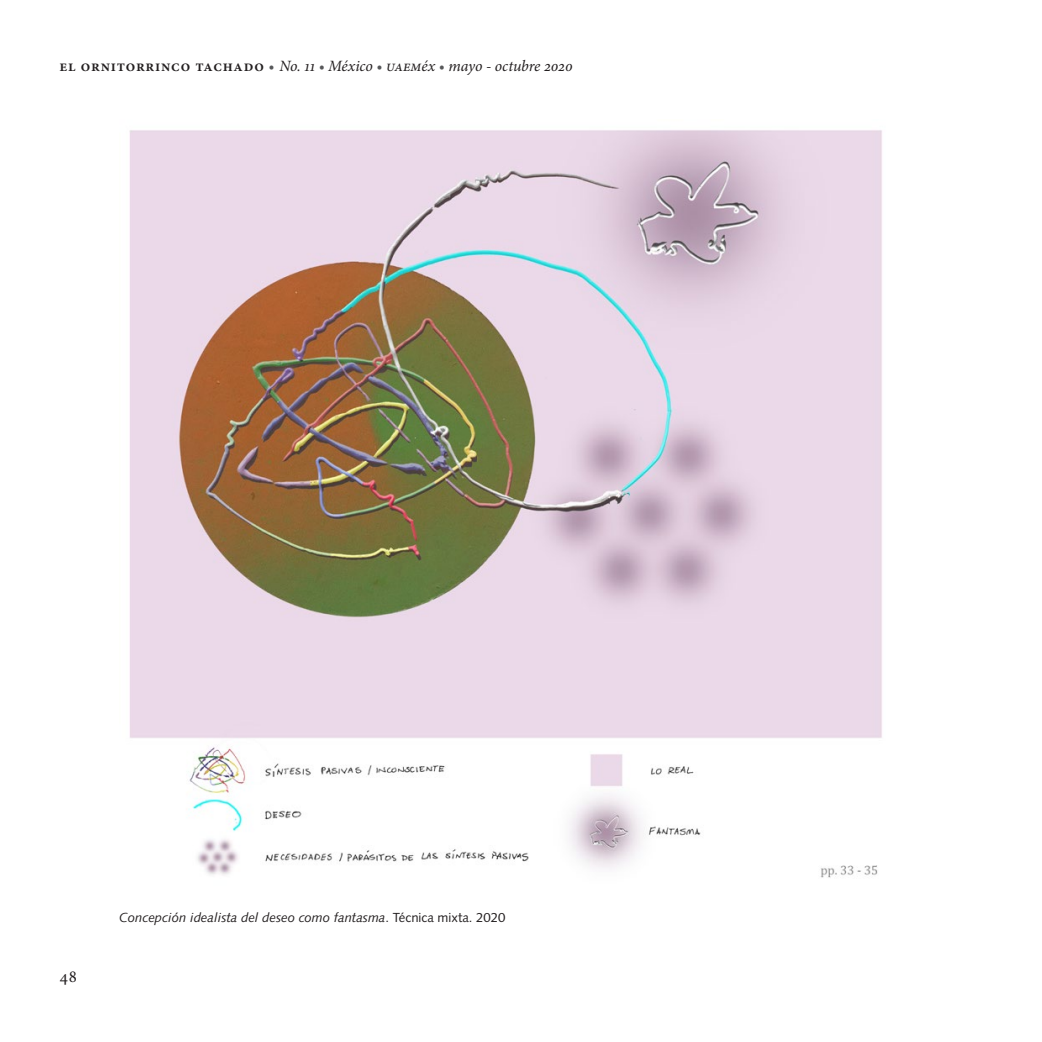
<style>
.page{position:relative;width:1042px;height:1042px;background:#fff}
.page>*{position:absolute;margin:0;border:0;box-sizing:border-box;transform-origin:0 0}
.t1{font:17.5px "Minion Pro";color:#231f20}
.t2{font:italic 15.75px "Minion Pro";letter-spacing:-.005em;color:#231f20}
.Referencia_imagen{font:italic 13.12px "Syntax LT Std";color:#231f20}
.s1{font-weight:600;font-style:normal}
.s2{color:#57585a}
.s3{font-style:normal}
</style>
<div class="page">
<img style="left:129px;top:130px;width:753px;height:748px">
<p class="t2" style="left:60px;top:55px;width:514px"><span class="s1">el ornitorrinco tachado</span> <span class="s2">•</span> No. 11 <span class="s2">•</span> México <span class="s2">•</span> uaeméx <span class="s2">•</span> mayo - octubre 2020</p>
<p class="t1" style="left:60px;top:965px;width:19px">48</p>
<p class="Referencia_imagen" style="left:119px;top:909px;width:388px">Concepción idealista del deseo como fantasma<span class="s3">. Técnica mixta. 2020</span></p>
</div>
